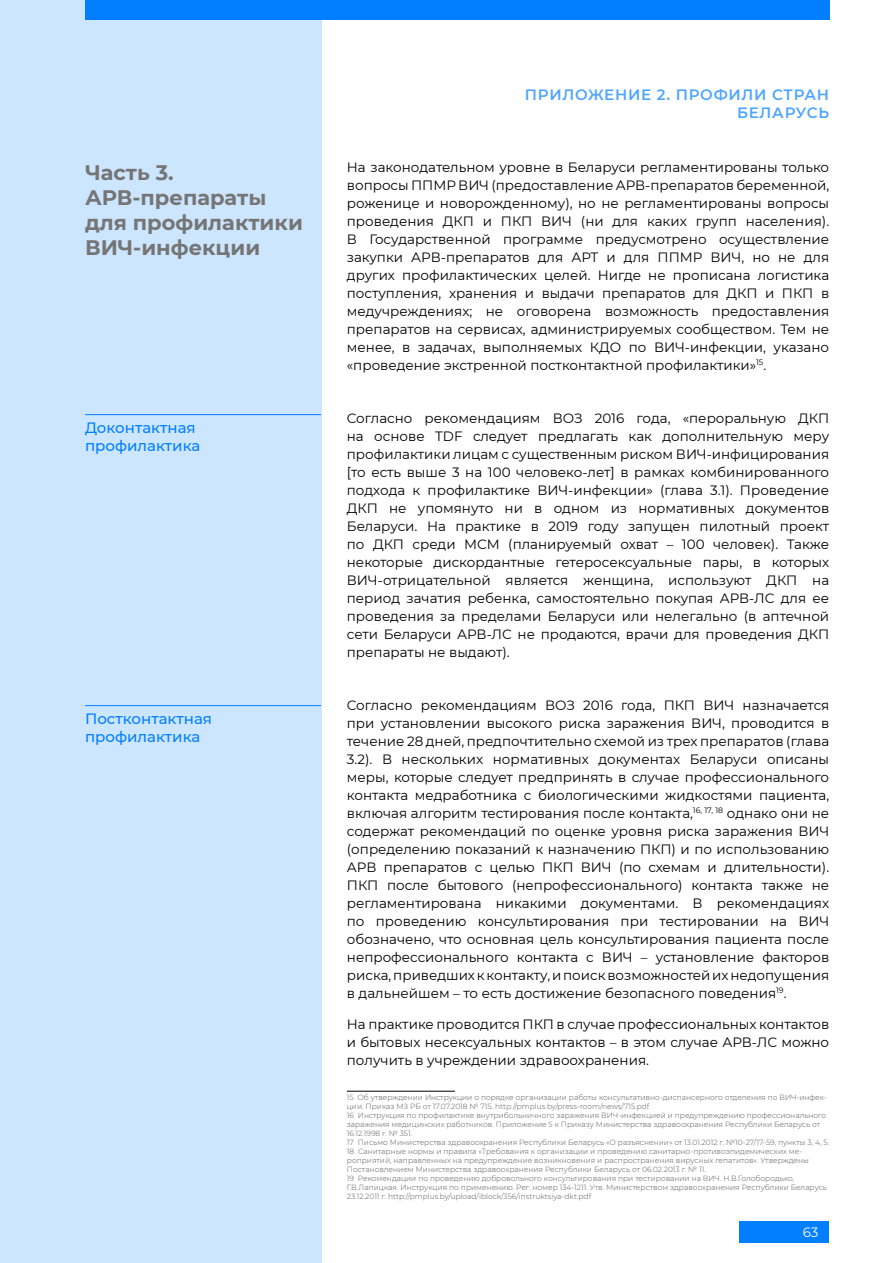
<style>
.page{position:relative;width:893px;height:1263px;background:#fff}
.page>*{position:absolute;margin:0;border:0;box-sizing:border-box;transform-origin:0 0}
.t1{font:700 21px/25.2px "Montserrat";color:#757575}
.t2{font:500 15px/18px "Montserrat";color:#027fff}
.t3{font:600 15px/18px "Montserrat";letter-spacing:.05em;color:#4ea5ff;text-align:right}
.t4{font:13.5px/18px "Montserrat";color:#000;text-align:justify}
.t5{font:13.5px "Montserrat";color:#fff}
.t6{font:300 7.5px/9px "Montserrat";color:#575756}
</style>
<div class="page">
<div style="left:740px;top:1221px;width:89px;height:21px;background:#027fff"></div>
<div style="left:0;top:0;width:321px;height:1263px;background:#cde6ff"></div>
<div style="left:85px;top:0;width:744px;height:19px;background:#027fff"></div>
<hr style="left:347px;top:1091px;width:108px;height:1px;background:#000">
<hr style="left:85px;top:414px;width:236px;height:1px;background:#027fff">
<hr style="left:85px;top:705px;width:236px;height:1px;background:#027fff">
<p class="t3" style="left:525px;top:85px;width:306px">ПРИЛОЖЕНИЕ 2. ПРОФИЛИ СТРАН<br>БЕЛАРУСЬ</p>
<h1 class="t1" style="left:85px;top:159px;width:219px">Часть 3.<br>АРВ-препараты для профилактики<br>ВИЧ-инфекции</h1>
<p class="t4" style="left:347px;top:157px;width:484px">На законодательном уровне в Беларуси регламентированы только вопросы ППМР ВИЧ (предоставление АРВ-препаратов беременной, роженице и новорожденному), но не регламентированы вопросы проведения ДКП и ПКП ВИЧ (ни для каких групп населения).<br>В Государственной программе предусмотрено осуществление закупки АРВ-препаратов для АРТ и для ППМР ВИЧ, но не для других профилактических целей. Нигде не прописана логистика поступления, хранения и выдачи препаратов для ДКП и ПКП в медучреждениях; не оговорена возможность предоставления препаратов на сервисах, администрируемых сообществом. Тем не менее, в задачах, выполняемых КДО по ВИЧ-инфекции, указано «проведение экстренной постконтактной профилактики»<sup>15</sup>.</p>
<p class="t2" style="left:85px;top:418px;width:117px">Доконтактная профилактика</p>
<p class="t2" style="left:85px;top:709px;width:129px">Постконтактная профилактика</p>
<p class="t4" style="left:347px;top:408px;width:484px">Согласно рекомендациям ВОЗ 2016 года, «пероральную ДКП на основе TDF следует предлагать как дополнительную меру профилактики лицам с существенным риском ВИЧ-инфицирования [то есть выше 3 на 100 человеко-лет] в рамках комбинированного подхода к профилактике ВИЧ-инфекции» (глава 3.1). Проведение ДКП не упомянуто ни в одном из нормативных документов Беларуси. На практике в 2019 году запущен пилотный проект по ДКП среди МСМ (планируемый охват – 100 человек). Также некоторые дискордантные гетеросексуальные пары, в которых ВИЧ-отрицательной является женщина, используют ДКП на период зачатия ребенка, самостоятельно покупая АРВ-ЛС для ее проведения за пределами Беларуси или нелегально (в аптечной сети Беларуси АРВ-ЛС не продаются, врачи для проведения ДКП препараты не выдают).</p>
<p class="t4" style="left:347px;top:695px;width:484px">Согласно рекомендациям ВОЗ 2016 года, ПКП ВИЧ назначается при установлении высокого риска заражения ВИЧ, проводится в течение 28 дней, предпочтительно схемой из трех препаратов (глава 3.2). В нескольких нормативных документах Беларуси описаны меры, которые следует предпринять в случае профессионального контакта медработника с биологическими жидкостями пациента, включая алгоритм тестирования после контакта,<sup>16,</sup> <sup>17,</sup> <sup>18</sup> однако они не содержат рекомендаций по оценке уровня риска заражения ВИЧ (определению показаний к назначению ПКП) и по использованию АРВ препаратов с целью ПКП ВИЧ (по схемам и длительности).<br>ПКП после бытового (непрофессионального) контакта также не регламентирована никакими документами. В рекомендациях по проведению консультирования при тестировании на ВИЧ обозначено, что основная цель консультирования пациента после непрофессионального контакта с ВИЧ – установление факторов риска, приведших к контакту, и поиск возможностей их недопущения в дальнейшем – то есть достижение безопасного поведения<sup>19</sup>.</p>
<p class="t4" style="left:347px;top:1014px;width:484px">На практике проводится ПКП в случае профессиональных контактов и бытовых несексуальных контактов – в этом случае АРВ-ЛС можно получить в учреждении здравоохранения.</p>
<p class="t6" style="left:347px;top:1093px;width:484px">15 Об утверждении Инструкции о порядке организации работы консультативно-диспансерного отделения по ВИЧ-инфек&shy;ции. Приказ МЗ РБ от 17.07.2018 № 715. http://pmplus.by/press-room/news/715.pdf<br>16 Инструкция по профилактике внутрибольничного заражения ВИЧ-инфекцией и предупреждению профессионального заражения медицинских работников. Приложение 5 к Приказу Министерства здравоохранения Республики Беларусь от 16.12.1998 г. № 351.<br>17 Письмо Министерства здравоохранения Республики Беларусь «О разъяснении» от 13.01.2012 г. №10-27/17-59, пункты 3, 4, 5.<br>18 Санитарные нормы и правила «Требования к организации и проведению санитарно-противоэпидемических ме&shy;роприятий, направленных на предупреждение возникновения и распространения вирусных гепатитов». Утверждены Постановлением Министерства здравоохранения Республики Беларусь от 06.02.2013 г. № 11.<br>19 Рекомендации по проведению добровольного консультирования при тестировании на ВИЧ. Н.В.Голобородько, Г.В.Лапицкая. Инструкция по применению. Рег. номер 134-1211. Утв. Министерством здравоохранения Республики Беларусь 23.12.2011 г. http://pmplus.by/upload/iblock/356/instruktsiya-dkt.pdf</p>
<p class="t5" style="left:803px;top:1222px;width:17px">63</p>
</div>
